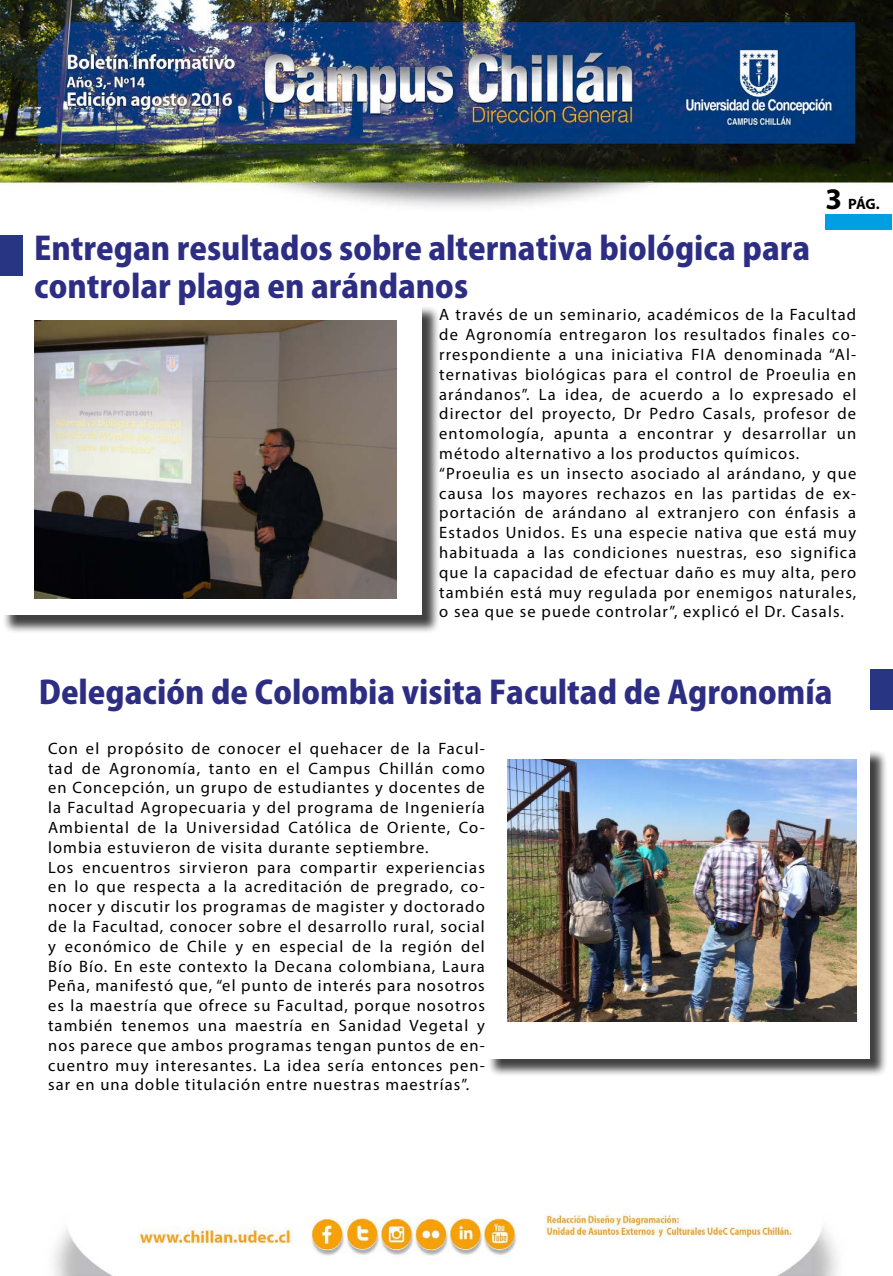
<style>
.page{position:relative;width:893px;height:1276px;background:#fff}
.page>*{position:absolute;margin:0;border:0;box-sizing:border-box;transform-origin:0 0}
.t1{font:800 31.5px/37.8px "Koz Go Pr 6 N";color:#2d2e83}
.t2{font:16.5px/19.8px "Myriad Pro";letter-spacing:.07em;color:#000}
.t3{font:700 15px "Myriad Pro";color:#000}
.s1{font-size:30px}
</style>
<div class="page">
<img style="left:0;top:0;width:893px;height:1276px">
<div style="left:825px;top:214px;width:67px;height:15px;background:#009fe3"></div>
<div style="left:2px;top:305px;width:438px;height:329px;background:#000;opacity:.75"></div>
<div style="left:0;top:303px;width:421px;height:312px;background:#fff"></div>
<img style="left:34px;top:320px;width:362px;height:278px">
<div style="left:0;top:235px;width:23px;height:40px;background:#283583"></div>
<div style="left:487px;top:749px;width:401px;height:328px;background:#000;opacity:.75"></div>
<div style="left:485px;top:747px;width:384px;height:311px;background:#fff"></div>
<img style="left:507px;top:759px;width:350px;height:263px">
<div style="left:870px;top:669px;width:23px;height:41px;background:#283583"></div>
<p class="t3" style="left:825px;top:195px;width:56px"><span class="s1">3</span> PÁG.</p>
<h1 class="t1" style="left:34px;top:230px;width:778px">Entregan resultados sobre alternativa biológica para controlar plaga en arándanos</h1>
<p class="t2" style="left:439px;top:305px;width:419px">A través de un seminario, académicos de la Facultad de Agronomía entregaron los resultados finales co&shy;rrespondiente a una iniciativa FIA denominada “Al&shy;ternativas biológicas para el control de Proeulia en arándanos”. La idea, de acuerdo a lo expresado el director del proyecto, Dr Pedro Casals, profesor de entomología, apunta a encontrar y desarrollar un método alternativo a los productos químicos. “Proeulia es un insecto asociado al arándano, y que causa los mayores rechazos en las partidas de ex&shy;portación de arándano al extranjero con énfasis a Estados Unidos. Es una especie nativa que está muy habituada a las condiciones nuestras, eso significa que la capacidad de efectuar daño es muy alta, pero también está muy regulada por enemigos naturales, o sea que se puede controlar”, explicó el Dr. Casals.</p>
<h1 class="t1" style="left:39px;top:674px;width:795px">Delegación de Colombia visita Facultad de Agronomía</h1>
<p class="t2" style="left:48px;top:738px;width:438px">Con el propósito de conocer el quehacer de la Facul&shy;tad de Agronomía, tanto en el Campus Chillán como en Concepción, un grupo de estudiantes y docentes de la Facultad Agropecuaria y del programa de Ingeniería Ambiental de la Universidad Católica de Oriente, Co&shy;lombia estuvieron de visita durante septiembre.<br>Los encuentros sirvieron para compartir experiencias en lo que respecta a la acreditación de pregrado, co&shy;nocer y discutir los programas de magister y doctorado de la Facultad, conocer sobre el desarrollo rural, social y económico de Chile y en especial de la región del Bío Bío. En este contexto la Decana colombiana, Laura Peña, manifestó que, “el punto de interés para nosotros es la maestría que ofrece su Facultad, porque nosotros también tenemos una maestría en Sanidad Vegetal y nos parece que ambos programas tengan puntos de en&shy;cuentro muy interesantes. La idea sería entonces pen&shy;sar en una doble titulación entre nuestras maestrías”.</p>
</div>
